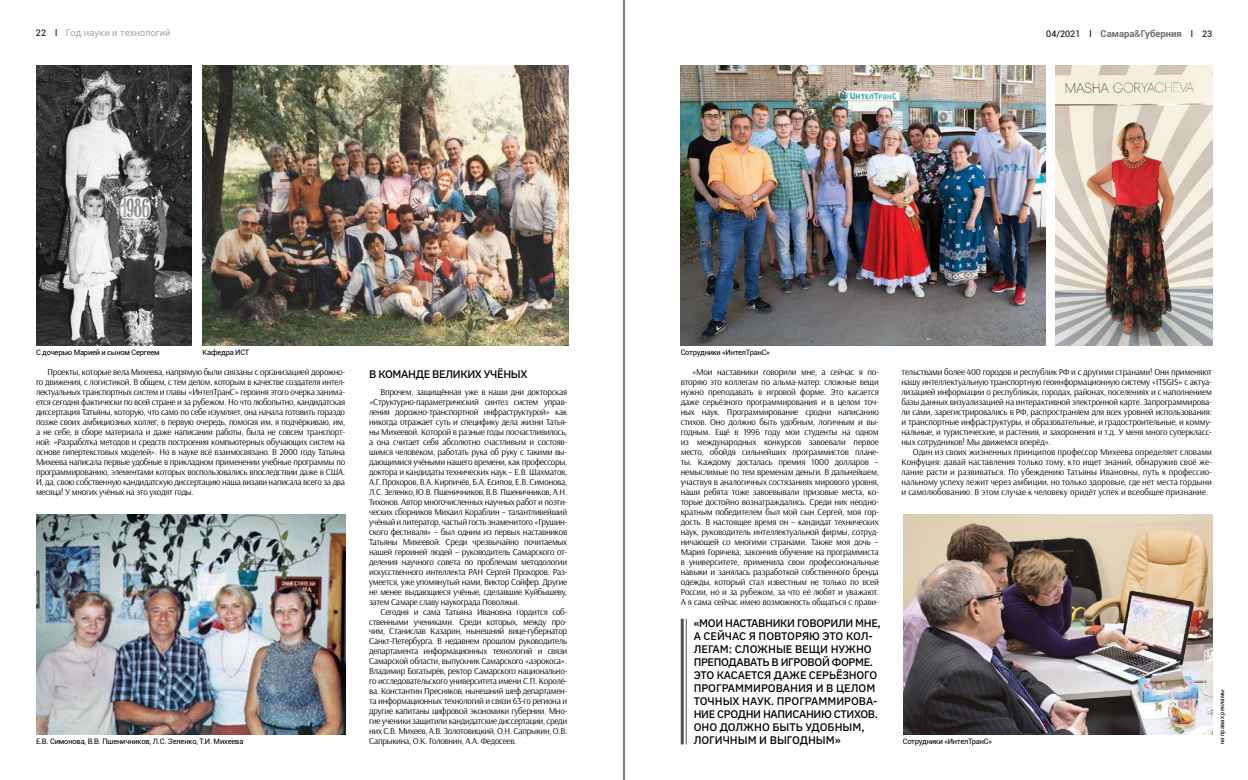
<style>
.page{position:relative;width:1248px;height:780px;background:#fff}
.page>*{position:absolute;margin:0;border:0;box-sizing:border-box;transform-origin:0 0}
.t1{font:600 11px/13px "Aneliza";letter-spacing:-.02em;color:#000}
.t2{font:700 9.5px "Roboto";color:#6c6f71}
.t3{font:9.5px "Roboto";color:#a9a8a9}
.t4{font:9px/10px "Arsenal";letter-spacing:-.03em;color:#000;text-align:justify}
.t5{font:9px "Roboto";color:#000}
.t6{font:7.5px "Roboto";letter-spacing:-.03em;color:#000}
.t7{font:6px "Roboto";color:#000}
.s1{font-weight:400;font-size:9px;color:#000}
.s2{font-weight:500}
</style>
<div class="page">
<img style="left:202px;top:66px;width:366px;height:279px">
<img style="left:36px;top:66px;width:156px;height:279px">
<img style="left:1055px;top:66px;width:157px;height:279px">
<img style="left:36px;top:514px;width:309px;height:220px">
<img style="left:680px;top:66px;width:365px;height:279px">
<img style="left:903px;top:514px;width:309px;height:220px">
<hr style="left:685px;top:618px;width:1px;height:126px;background:#4e5458">
<hr style="left:680px;top:618px;width:3px;height:126px;background:#4e5458">
<hr style="left:623px;top:0;width:1px;height:780px;background:#000">
<p class="t3" style="left:66px;top:26px;width:106px">Год науки и технологий</p>
<p class="t5" style="left:36px;top:27px;width:23px">22 l</p>
<p class="t2" style="left:1046px;top:27px;width:167px"><span class="s1">04/2021 l</span> Самара<span class="s2">&amp;</span>Губерния <span class="s1">l 23</span></p>
<p class="t6" style="left:36px;top:347px;width:125px">С дочерью Марией и сыном Сергеем</p>
<p class="t6" style="left:202px;top:347px;width:48px">Кафедра ИСТ</p>
<p class="t6" style="left:680px;top:347px;width:91px">Сотрудники «ИнтелТранС»</p>
<p class="t4" style="left:36px;top:367px;width:311px;text-indent:11px">Проекты, которые вела Михеева, напрямую были связаны с организацией дорожно&shy;го движения, с логистикой. В общем, с тем делом, которым в качестве создателя интел&shy;лектуальных транспортных систем и главы «ИнтелТранС» героиня этого очерка занима&shy;ется сегодня фактически по всей стране и за рубежом. Но что любопытно, кандидатская диссертация Татьяны, которую, что само по себе изумляет, она начала готовить гораздо позже своих амбициозных коллег, в первую очередь, помогая им, я подчёркиваю, им, а не себе, в сборе материала и даже написании работы, была не совсем транспорт&shy;ной: «Разработка методов и средств построения компьютерных обучающих систем на основе гипертекстовых моделей». Но в науке всё взаимосвязано. В 2000 году Татьяна Михеева написала первые удобные в прикладном применении учебные программы по программированию, элементами которых воспользовались впоследствии даже в США.<br>И, да, свою собственную кандидатскую диссертацию наша визави написала всего за два месяца! У многих учёных на это уходят годы.</p>
<p class="t6" style="left:36px;top:736px;width:209px">Е.В. Симонова, В.В. Пшеничников, Л.С. Зеленко, Т.И. Михеева</p>
<p class="t1" style="left:369px;top:367px;width:160px">В КОМАНДЕ ВЕЛИКИХ УЧЁНЫХ</p>
<p class="t4" style="left:369px;top:387px;width:199px;text-indent:11px">Впрочем, защищённая уже в наши дни докторская «Структурно-параметрический синтез систем управ&shy;ления дорожно-транспортной инфраструктурой» как никогда отражает суть и специфику дела жизни Татья&shy;ны Михеевой. Которой в разные годы посчастливилось, а она считает себя абсолютно счастливым и состояв&shy;шимся человеком, работать рука об руку с такими вы&shy;дающимися учёными нашего времени, как профессоры, доктора и кандидаты технических наук – Е.В. Шахматов, А.Г. Прохоров, В.А. Кирпичёв, Б.А. Есипов, Е.В. Симонова, Л.С. Зеленко, Ю.В. Пшеничников, В.В. Пшеничников, А.Н.<br>Тихонов. Автор многочисленных научных работ и поэти&shy;ческих сборников Михаил Кораблин – талантливейший учёный и литератор, частый гость знаменитого «Грушин&shy;ского фестиваля» – был одним из первых наставников Татьяны Михеевой. Среди чрезвычайно почитаемых нашей героиней людей – руководитель Самарского от&shy;деления научного совета по проблемам методологии искусственного интеллекта РАН Сергей Прохоров. Раз&shy;умеется, уже упомянутый нами, Виктор Сойфер. Другие не менее выдающиеся учёные, сделавшие Куйбышеву, затем Самаре славу наукограда Поволжья.</p>
<p class="t4" style="left:369px;top:606px;width:199px;text-indent:11px">Сегодня и сама Татьяна Ивановна гордится соб&shy;ственными учениками. Среди которых, между про&shy;чим, Станислав Казарин, нынешний вице-губернатор Санкт-Петербурга. В недавнем прошлом руководитель департамента информационных технологий и связи Самарской области, выпускник Самарского «аэрокоса».<br>Владимир Богатырёв, ректор Самарского национально&shy;го исследовательского университета имени С.П. Королё&shy;ва. Константин Пресняков, нынешний шеф департамен&shy;та информационных технологий и связи 63-го региона и другие капитаны цифровой экономики губернии. Мно&shy;гие ученики защитили кандидатские диссертации, среди них С.В. Михеев, А.В. Золотовицкий, О.Н. Сапрыкин, О.В.<br>Сапрыкина, О.К. Головнин, А.А. Федосеев.</p>
<p class="t4" style="left:680px;top:367px;width:199px;text-indent:11px">«Мои наставники говорили мне, а сейчас я по&shy;вторяю это коллегам по альма-матер: сложные вещи нужно преподавать в игровой форме. Это касается даже серьёзного программирования и в целом точ&shy;ных наук. Программирование сродни написанию стихов. Оно должно быть удобным, логичным и вы&shy;годным. Ещё в 1996 году мои студенты на одном из международных конкурсов завоевали первое место, обойдя сильнейших программистов плане&shy;ты. Каждому досталась премия 1000 долларов – немыслимые по тем временам деньги. В дальнейшем, участвуя в аналогичных состязаниях мирового уровня, наши ребята тоже завоевывали призовые места, ко&shy;торые достойно вознаграждались. Среди них неодно&shy;кратным победителем был мой сын Сергей, моя гор&shy;дость. В настоящее время он – кандидат технических наук, руководитель интеллектуальной фирмы, сотруд&shy;ничающей со многими странами. Также моя дочь – Мария Горячева, закончив обучение на программиста в университете, применила свои профессиональные навыки и занялась разработкой собственного бренда одежды, который стал известным не только по всей России, но и за рубежом, за что её любят и уважают.<br>А я сама сейчас имею возможность общаться с прави-</p>
<p class="t1" style="left:693px;top:616px;width:188px">«МОИ НАСТАВНИКИ ГОВОРИЛИ МНЕ,<br>А СЕЙЧАС Я ПОВТОРЯЮ ЭТО КОЛ-<br>ЛЕГАМ: СЛОЖНЫЕ ВЕЩИ НУЖНО<br>ПРЕПОДАВАТЬ В ИГРОВОЙ ФОРМЕ.<br>ЭТО КАСАЕТСЯ ДАЖЕ СЕРЬЁЗНОГО<br>ПРОГРАММИРОВАНИЯ И В ЦЕЛОМ<br>ТОЧНЫХ НАУК. ПРОГРАММИРОВА-<br>НИЕ СРОДНИ НАПИСАНИЮ СТИХОВ.<br>ОНО ДОЛЖНО БЫТЬ УДОБНЫМ,<br>ЛОГИЧНЫМ И ВЫГОДНЫМ»</p>
<p class="t4" style="left:901px;top:367px;width:312px">тельствами более 400 городов и республик РФ и с другими странами! Они применяют нашу интеллектуальную транспортную геоинформационную систему «ITSGIS» с актуа&shy;лизацией информации о республиках, городах, районах, поселениях и с наполнением базы данных визуализацией на интерактивной электронной карте. Запрограммирова&shy;ли сами, зарегистрировались в РФ, распространяем для всех уровней использования: и транспортные инфраструктуры, и образовательные, и градостроительные, и комму&shy;нальные, и туристические, и растения, и захоронения и т.д. У меня много суперкласс&shy;ных сотрудников! Мы движемся вперёд».</p>
<p class="t4" style="left:901px;top:447px;width:312px;text-indent:11px">Один из своих жизненных принципов профессор Михеева определяет словами Конфуция: давай наставления только тому, кто ищет знаний, обнаружив своё же&shy;лание расти и развиваться. По убеждению Татьяны Ивановны, путь к профессио&shy;нальному успеху лежит через амбиции, но только здоровые, где нет места гордыни и самолюбованию. В этом случае к человеку придёт успех и всеобщее признание.</p>
<p class="t6" style="left:902px;top:735px;width:91px">Сотрудники «ИнтелТранС»</p>
<p class="t7" style="left:1217px;top:744px;width:57px;rotate:-90deg">на правах рекламы</p>
</div>
